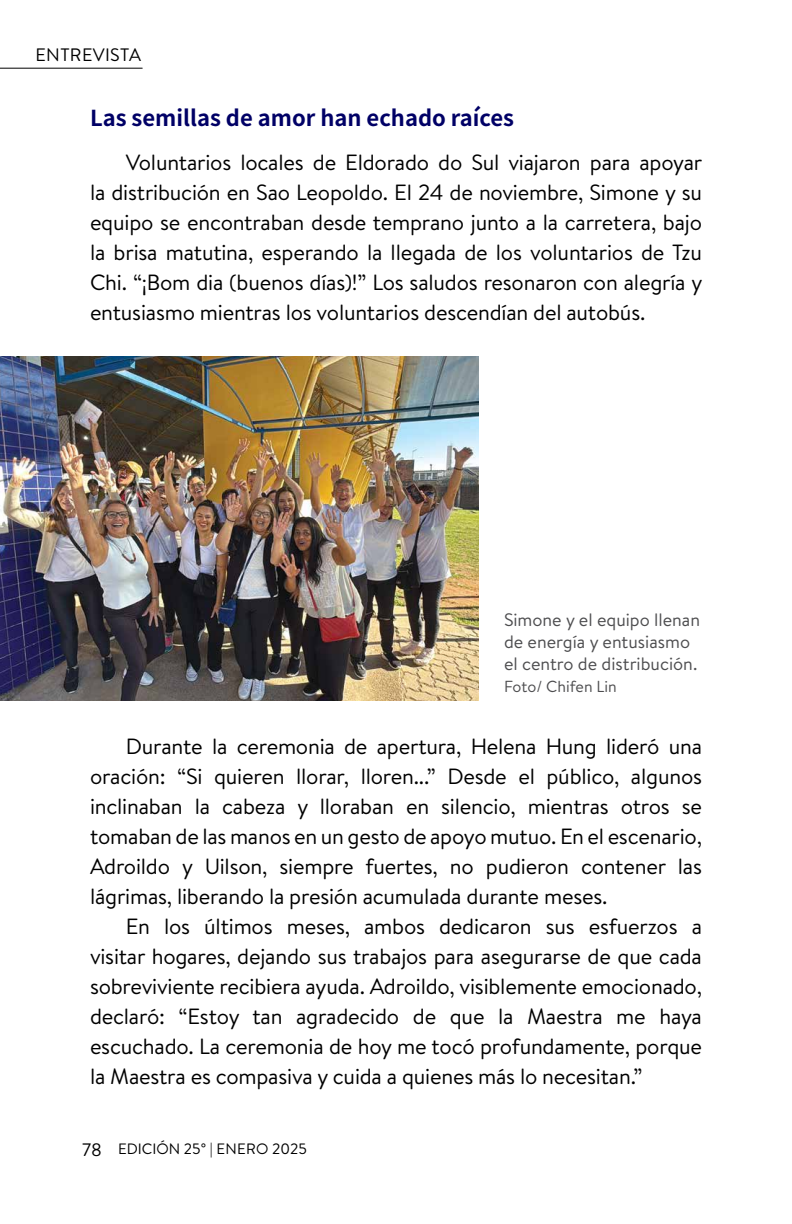
<style>
.page{position:relative;width:792px;height:1224px;background:#fff}
.page>*{position:absolute;margin:0;border:0;box-sizing:border-box;transform-origin:0 0}
.t1{font:22px/30px "Brandon Text";letter-spacing:-.01em;color:#000;text-align:justify}
.t2{font:700 22px "Noto Sans CJ Ktc";color:#006}
.t3{font:18px/22px "Brandon Text";color:#4d4d4f}
.t4{font:18px "Brandon Text";letter-spacing:.02em;color:#000}
.t5{font:16px "Brandon Text";color:#4d4d4f}
.t6{font:15px "Brandon Text";color:#000}
.s1{font-size:18px}
</style>
<div class="page">
<img style="left:0;top:357px;width:479px;height:344px">
<hr style="left:0;top:68px;width:142px;height:1px;background:#000">
<p class="t4" style="left:36px;top:42px;width:107px">ENTREVISTA</p>
<p class="t2" style="left:90px;top:105px;width:426px">Las semillas de amor han echado raíces</p>
<p class="t1" style="left:90px;top:146px;width:614px;text-indent:36px">Voluntarios locales de Eldorado do Sul viajaron para apoyar la distribución en Sao Leopoldo. El 24 de noviembre, Simone y su equipo se encontraban desde temprano junto a la carretera, bajo la brisa matutina, esperando la llegada de los voluntarios de Tzu Chi. “¡Bom dia (buenos días)!” Los saludos resonaron con alegría y entusiasmo mientras los voluntarios descendían del autobús.</p>
<p class="t3" style="left:504px;top:608px;width:198px">Simone y el equipo llenan de energía y entusiasmo el centro de distribución.</p>
<p class="t5" style="left:504px;top:675px;width:114px">Foto/ Chifen Lin</p>
<p class="t1" style="left:90px;top:731px;width:614px;text-indent:36px">Durante la ceremonia de apertura, Helena Hung lideró una oración: “Si quieren llorar, lloren...” Desde el público, algunos inclinaban la cabeza y lloraban en silencio, mientras otros se tomaban de las manos en un gesto de apoyo mutuo. En el escenario, Adroildo y Uilson, siempre fuertes, no pudieron contener las lágrimas, liberando la presión acumulada durante meses.</p>
<p class="t1" style="left:90px;top:911px;width:614px;text-indent:36px">En los últimos meses, ambos dedicaron sus esfuerzos a visitar hogares, dejando sus trabajos para asegurarse de que cada sobreviviente recibiera ayuda. Adroildo, visiblemente emocionado, declaró: “Estoy tan agradecido de que la Maestra me haya escuchado. La ceremonia de hoy me tocó profundamente, porque la Maestra es compasiva y cuida a quienes más lo necesitan.”</p>
<p class="t6" style="left:82px;top:1138px;width:227px"><span class="s1">78</span> EDICIÓN 25° | ENERO 2025</p>
</div>
